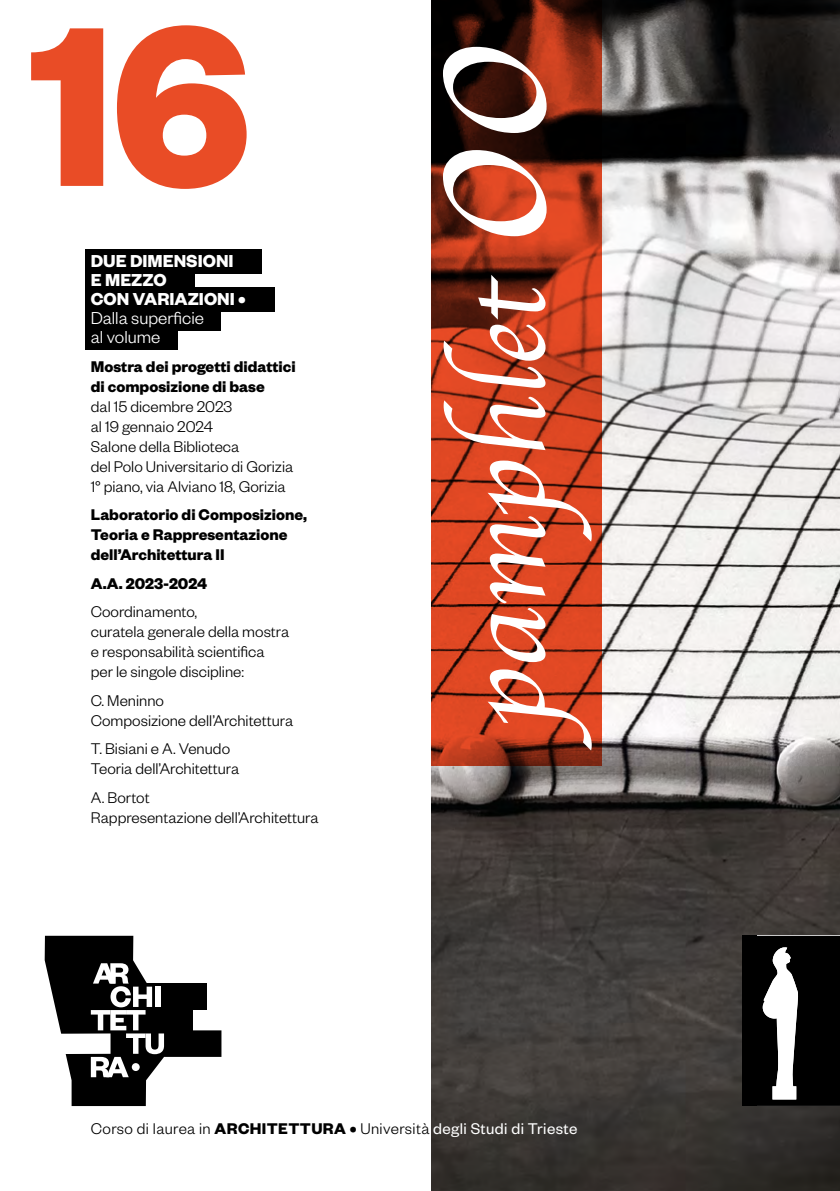
<style>
.page{position:relative;width:840px;height:1191px;background:#fff}
.page>*{position:absolute;margin:0;border:0;box-sizing:border-box;transform-origin:0 0}
.t1{font:700 250px "Founders Grotesk";color:#e94c26}
.t2{font:116px "Apple Chancery";letter-spacing:-.005em;color:#fff}
.t3{font:700 19px/19px "Founders Grotesk";color:#fff}
.t4{font:300 19px/19px "Founders Grotesk";color:#fff}
.t5{font:300 17px/20px "Founders Grotesk";color:#000}
.t6{font:700 17px/20px "Founders Grotesk";color:#000}
.t7{font:300 17px "Founders Grotesk";letter-spacing:.02em;color:#000}
.s1{font-size:200px}
.s2{font-weight:700}
.s3{font-weight:400;color:#fff}
</style>
<div class="page">
<img style="left:431px;top:0;width:408px;height:1191px">
<svg style="left:45px;top:935px;width:176px;height:171px"></svg>
<div style="left:132px;top:1063px;width:8px;height:8px;background:#fff;border-radius:50%"></div>
<div style="left:40px;top:1033px;width:70px;height:21px;background:#fff"></div>
<div style="left:85px;top:249px;width:177px;height:25px;background:#000"></div>
<div style="left:85px;top:268px;width:110px;height:25px;background:#000"></div>
<div style="left:85px;top:287px;width:189px;height:25px;background:#000"></div>
<div style="left:85px;top:309px;width:136px;height:22px;background:#000"></div>
<div style="left:85px;top:328px;width:92px;height:22px;background:#000"></div>
<div style="left:742px;top:935px;width:14px;height:171px;background:#000"></div>
<svg style="left:756px;top:935px;width:83px;height:171px"></svg>
<svg style="left:431px;top:0;width:170px;height:765px;background:#a13319"></svg>
<h1 class="t1" style="left:28px;top:-54px;width:225px">16</h1>
<p class="t3" style="left:91px;top:251px;width:156px">DUE DIMENSIONI<br>E MEZZO<br>CON VARIAZIONI •</p>
<p class="t4" style="left:91px;top:308px;width:115px">Dalla superficie al volume</p>
<p class="t6" style="left:91px;top:355px;width:206px">Mostra dei progetti didattici di composizione di base</p>
<p class="t5" style="left:91px;top:395px;width:204px">dal 15 dicembre 2023<br>al 19 gennaio 2024<br>Salone della Biblioteca<br>del Polo Universitario di Gorizia<br>1° piano, via Alviano 18, Gorizia</p>
<p class="t6" style="left:91px;top:504px;width:218px">Laboratorio di Composizione,<br>Teoria e Rappresentazione dell’Architettura II</p>
<p class="t6" style="left:91px;top:572px;width:118px">A.A. 2023-2024</p>
<p class="t5" style="left:91px;top:601px;width:200px">Coordinamento,<br>curatela generale della mostra e responsabilità scientifica per le singole discipline:</p>
<p class="t5" style="left:91px;top:689px;width:204px">C. Meninno<br>Composizione dell’Architettura</p>
<p class="t5" style="left:91px;top:738px;width:150px">T. Bisiani e A. Venudo<br>Teoria dell’Architettura</p>
<p class="t5" style="left:91px;top:786px;width:229px">A. Bortot<br>Rappresentazione dell’Architettura</p>
<h2 class="t2" style="left:414px;top:726px;width:683px;rotate:-90deg">pamphlet <span class="s1">00</span></h2>
<p class="t7" style="left:91px;top:1118px;width:487px">Corso di laurea in <span class="s2">ARCHITETTURA •</span> Università <span class="s3">degli Studi di Trieste</span></p>
</div>
